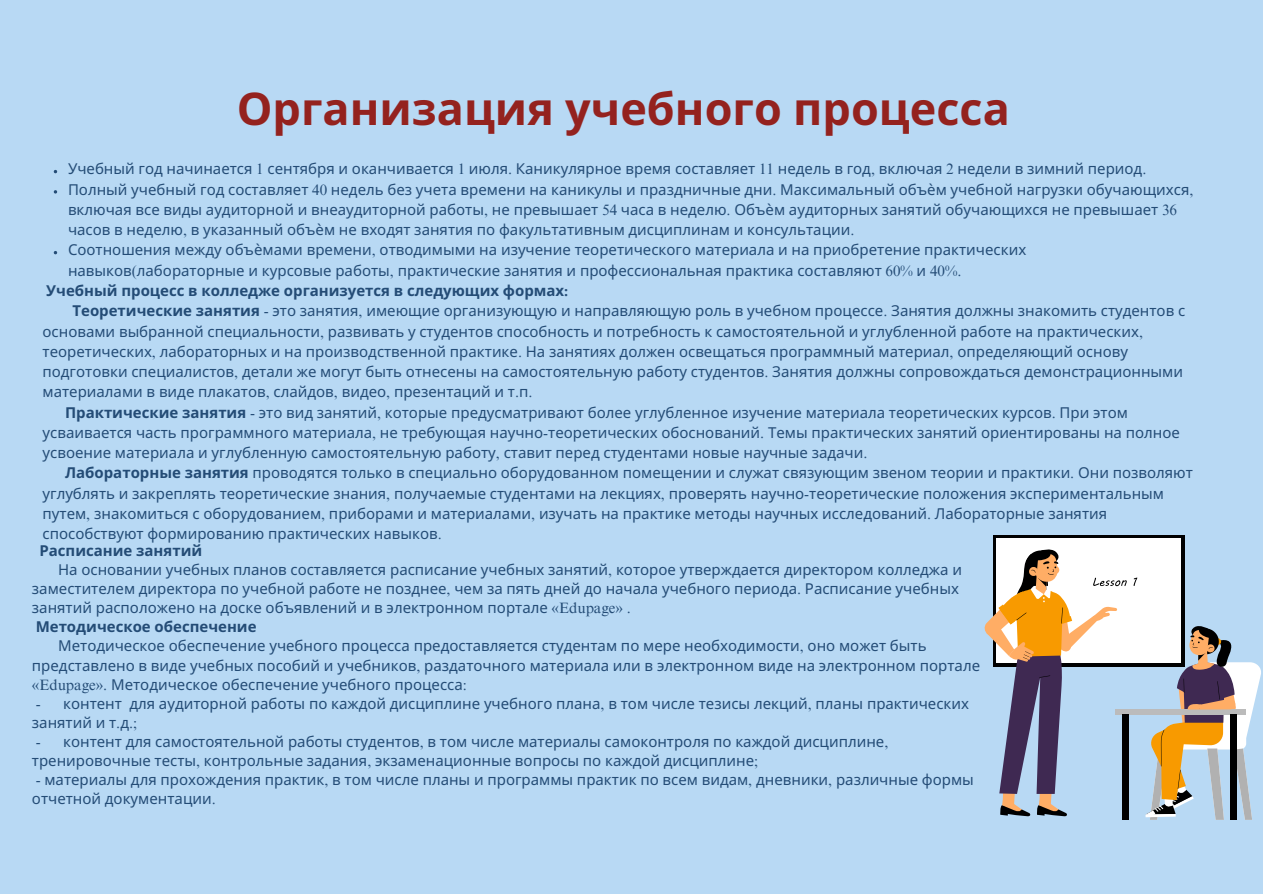
<style>
.page{position:relative;width:1263px;height:894px;background:#fff}
.page>*{position:absolute;margin:0;border:0;box-sizing:border-box;transform-origin:0 0}
.t1{font:700 45px "Noto Sans";color:#94221e}
.t2{font:15px/19px "Noto Sans";color:#244c76}
.t3{font:700 15px "Noto Sans";color:#244c76}
.s1{font-family:"Times NRMT Pro"}
.s2{font-weight:700}
</style>
<div class="page">
<div style="left:0;top:0;width:1263px;height:893px;background:#b8d9f4"></div>
<div style="left:993px;top:535px;width:192px;height:131px;background:#000"></div>
<div style="left:996px;top:538px;width:185px;height:125px;background:#fff"></div>
<div style="left:1115px;top:709px;width:131px;height:5px;background:#bbb"></div>
<svg style="left:1145px;top:626px;width:116px;height:193px"></svg>
<div style="left:1122px;top:714px;width:7px;height:105px;background:#000"></div>
<div style="left:1230px;top:714px;width:7px;height:105px;background:#000"></div>
<svg style="left:984px;top:549px;width:143px;height:267px"></svg>
<svg style="left:1133px;top:577px;width:4px;height:8px"></svg>
<h1 class="t1" style="left:237px;top:77px;width:775px">Организация учебного процесса</h1>
<p class="t2" style="left:68px;top:160px;width:1080px">Учебный год начинается <span class="s1">1</span> сентября и оканчивается <span class="s1">1</span> июля<span class="s1">.</span> Каникулярное время составляет <span class="s1">11</span> недель в год<span class="s1">,</span> включая <span class="s1">2</span> недели в зимний период<span class="s1">.</span></p>
<p class="t2" style="left:68px;top:180px;width:1127px">Полный учебный год составляет <span class="s1">40</span> недель без учета времени на каникулы и праздничные дни<span class="s1">.</span> Максимальный объѐм учебной нагрузки обучающихся<span class="s1">,</span></p>
<p class="t2" style="left:68px;top:200px;width:1110px">включая все виды аудиторной и внеаудиторной работы<span class="s1">,</span> не превышает <span class="s1">54</span> часа в неделю<span class="s1">.</span> Объѐм аудиторных занятий обучающихся не превышает <span class="s1">36</span></p>
<p class="t2" style="left:68px;top:220px;width:788px">часов в неделю<span class="s1">,</span> в указанный объѐм не входят занятия по факультативным дисциплинам и консультации<span class="s1">.</span></p>
<p class="t2" style="left:68px;top:241px;width:960px">Соотношения между объѐмами времени<span class="s1">,</span> отводимыми на изучение теоретического материала и на приобретение практических</p>
<p class="t2" style="left:68px;top:261px;width:895px">навыков<span class="s1">(</span>лабораторные и курсовые работы<span class="s1">,</span> практические занятия и профессиональная практика составляют <span class="s1">60%</span> и <span class="s1">40%.</span></p>
<p class="t3" style="left:46px;top:280px;width:524px">Учебный процесс в колледже организуется в следующих формах<span class="s1">:</span></p>
<p class="t2" style="left:72px;top:301px;width:1114px"><span class="s2">Теоретические занятия</span> <span class="s1">-</span> это занятия<span class="s1">,</span> имеющие организующую и направляющую роль в учебном процессе<span class="s1">.</span> Занятия должны знакомить студентов с</p>
<p class="t2" style="left:43px;top:322px;width:1102px">основами выбранной специальности<span class="s1">,</span> развивать у студентов способность и потребность к самостоятельной и углубленной работе на практических<span class="s1">,</span></p>
<p class="t2" style="left:43px;top:342px;width:1087px">теоретических<span class="s1">,</span> лабораторных и на производственной практике<span class="s1">.</span> На занятиях должен освещаться программный материал<span class="s1">,</span> определяющий основу</p>
<p class="t2" style="left:43px;top:362px;width:1142px">подготовки специалистов<span class="s1">,</span> детали же могут быть отнесены на самостоятельную работу студентов<span class="s1">.</span> Занятия должны сопровождаться демонстрационными</p>
<p class="t2" style="left:43px;top:382px;width:491px">материалами в виде плакатов<span class="s1">,</span> слайдов<span class="s1">,</span> видео<span class="s1">,</span> презентаций и т<span class="s1">.</span>п<span class="s1">.</span></p>
<p class="t2" style="left:65px;top:403px;width:1064px"><span class="s2">Практические занятия</span> <span class="s1">-</span> это вид занятий<span class="s1">,</span> которые предусматривают более углубленное изучение материала теоретических курсов<span class="s1">.</span> При этом</p>
<p class="t2" style="left:43px;top:423px;width:1139px">усваивается часть программного материала<span class="s1">,</span> не требующая научно<span class="s1">-</span>теоретических обоснований<span class="s1">.</span> Темы практических занятий ориентированы на полное</p>
<p class="t2" style="left:43px;top:443px;width:826px">усвоение материала и углубленную самостоятельную работу<span class="s1">,</span> ставит перед студентами новые научные задачи<span class="s1">.</span></p>
<p class="t2" style="left:65px;top:463px;width:1129px"><span class="s2">Лабораторные занятия</span> проводятся только в специально оборудованном помещении и служат связующим звеном теории и практики<span class="s1">.</span> Они позволяют</p>
<p class="t2" style="left:43px;top:484px;width:1123px">углублять и закреплять теоретические знания<span class="s1">,</span> получаемые студентами на лекциях<span class="s1">,</span> проверять научно<span class="s1">-</span>теоретические положения экспериментальным</p>
<p class="t2" style="left:43px;top:504px;width:1066px">путем<span class="s1">,</span> знакомиться с оборудованием<span class="s1">,</span> приборами и материалами<span class="s1">,</span> изучать на практике методы научных исследований<span class="s1">.</span> Лабораторные занятия</p>
<p class="t2" style="left:43px;top:524px;width:401px">способствуют формированию практических навыков<span class="s1">.</span></p>
<p class="t3" style="left:39px;top:539px;width:164px">Расписание занятий</p>
<p class="t2" style="left:58px;top:560px;width:905px">На основании учебных планов составляется расписание учебных занятий<span class="s1">,</span> которое утверждается директором колледжа и</p>
<p class="t2" style="left:32px;top:579px;width:928px">заместителем директора по учебной работе не позднее<span class="s1">,</span> чем за пять дней до начала учебного периода<span class="s1">.</span> Расписание учебных</p>
<p class="t2" style="left:32px;top:598px;width:600px">занятий расположено на доске объявлений и в электронном портале <span class="s1">«Edupage» .</span></p>
<p class="t3" style="left:36px;top:616px;width:222px">Методическое обеспечение</p>
<p class="t2" style="left:58px;top:636px;width:870px">Методическое обеспечение учебного процесса предоставляется студентам по мере необходимости<span class="s1">,</span> оно может быть</p>
<p class="t2" style="left:32px;top:655px;width:950px">представлено в виде учебных пособий и учебников<span class="s1">,</span> раздаточного материала или в электронном виде на электронном портале</p>
<p class="t2" style="left:32px;top:674px;width:436px"><span class="s1">«Edupage».</span> Методическое обеспечение учебного процесса<span class="s1">:</span></p>
<p class="t2" style="left:32px;top:694px;width:939px"><span class="s1">-</span> контент для аудиторной работы по каждой дисциплине учебного плана<span class="s1">,</span> в том числе тезисы лекций<span class="s1">,</span> планы практических занятий и т<span class="s1">.</span>д<span class="s1">.;</span></p>
<p class="t2" style="left:32px;top:732px;width:858px"><span class="s1">-</span> контент для самостоятельной работы студентов<span class="s1">,</span> в том числе материалы самоконтроля по каждой дисциплине<span class="s1">, </span>тренировочные тесты<span class="s1">,</span> контрольные задания<span class="s1">,</span> экзаменационные вопросы по каждой дисциплине<span class="s1">;</span></p>
<p class="t2" style="left:32px;top:770px;width:943px"><span class="s1">-</span> материалы для прохождения практик<span class="s1">,</span> в том числе планы и программы практик по всем видам<span class="s1">,</span> дневники<span class="s1">,</span> различные формы отчетной документации<span class="s1">.</span></p>
</div>
